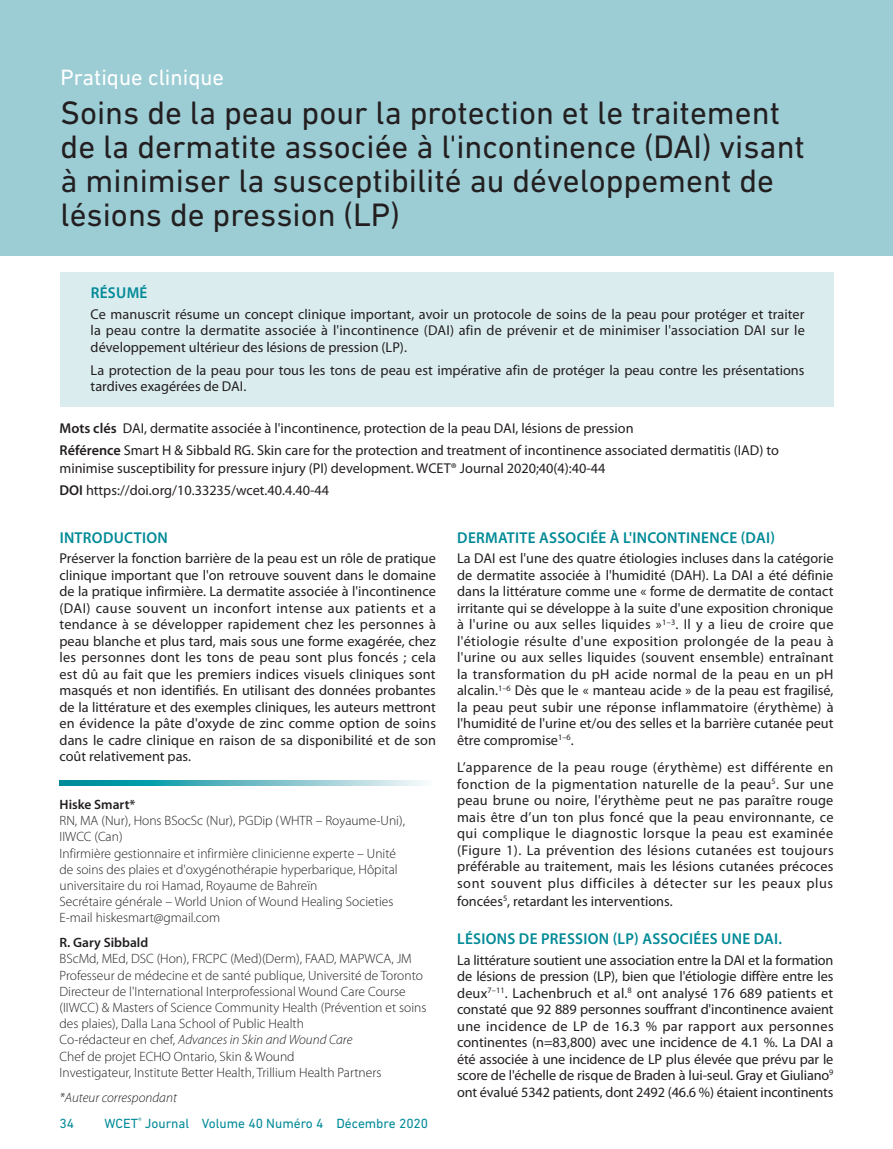
<style>
.page{position:relative;width:893px;height:1149px;background:#fff}
.page>*{position:absolute;margin:0;border:0;box-sizing:border-box;transform-origin:0 0}
.WCET_Top_Title{font:33px/33.8px "DIN Next LT Pro";color:#231f20}
.WCET_-Top_-_Type_of{font:22.5px "DIN Next LT Pro";color:#fff}
.WCET_Heading{font:600 15.75px "Myriad Pro";letter-spacing:.02em;color:#008a97}
.WCET_Galley{font:14.25px/16.5px "Myriad Pro";color:#231f20;text-align:justify}
.WCET-Author_details{font:300 13.5px/16.2px "Myriad Pro";color:#231f20}
.WCET-Author_details-2{font:italic 300 13.5px "Myriad Pro";color:#231f20}
.t1{font:13.5px "DIN Next LT Pro";color:#008a97}
.WCET-Author{font:600 13.5px "Myriad Pro";color:#231f20}
.s1{font-weight:600}
.s2{font-style:normal}
</style>
<div class="page">
<div style="left:0;top:0;width:893px;height:255px;background:#9ccdd5"></div>
<div style="left:60px;top:273px;width:773px;height:134px;background:#dbecef"></div>
<svg style="left:60px;top:780px;width:365px;height:5px;background:#64bac4"></svg>
<p class="WCET_-Top_-_Type_of" style="left:61px;top:64px;width:165px">Pratique clinique</p>
<p class="WCET_Top_Title" style="left:61px;top:96px;width:746px">Soins de la peau pour la protection et le traitement de la dermatite associée à l'incontinence (DAI) visant à minimiser la susceptibilité au développement de lésions de pression (LP)</p>
<p class="WCET_Heading" style="left:91px;top:282px;width:58px">RÉSUMÉ</p>
<p class="WCET_Galley" style="left:91px;top:305px;width:716px">Ce manuscrit résume un concept clinique important, avoir un protocole de soins de la peau pour protéger et traiter la peau contre la dermatite associée à l'incontinence (DAI) afin de prévenir et de minimiser l'association DAI sur le développement ultérieur des lésions de pression (LP).</p>
<p class="WCET_Galley" style="left:91px;top:361px;width:715px">La protection de la peau pour tous les tons de peau est impérative afin de protéger la peau contre les présentations tardives exagérées de DAI.</p>
<p class="WCET_Galley" style="left:60px;top:419px;width:576px"><span class="s1">Mots clés</span> DAI, dermatite associée à l'incontinence, protection de la peau DAI, lésions de pression</p>
<p class="WCET_Galley" style="left:60px;top:440px;width:721px;line-height:18px"><span class="s1">Référence</span> Smart H &amp; Sibbald RG. Skin care for the protection and treatment of incontinence associated dermatitis (IAD) to minimise susceptibility for pressure injury (PI) development. WCET® Journal 2020;40(4):40-44</p>
<p class="WCET_Galley" style="left:60px;top:481px;width:271px"><span class="s1">DOI</span> https://doi.org/10.33235/wcet.40.4.40-44</p>
<p class="WCET_Heading" style="left:60px;top:527px;width:110px">INTRODUCTION</p>
<p class="WCET_Galley" style="left:60px;top:550px;width:378px">Préserver la fonction barrière de la peau est un rôle de pratique clinique important que l'on retrouve souvent dans le domaine de la pratique infirmière. La dermatite associée à l'incontinence (DAI) cause souvent un inconfort intense aux patients et a tendance à se développer rapidement chez les personnes à peau blanche et plus tard, mais sous une forme exagérée, chez les personnes dont les tons de peau sont plus foncés ; cela est dû au fait que les premiers indices visuels cliniques sont masqués et non identifiés. En utilisant des données probantes de la littérature et des exemples cliniques, les auteurs mettront en évidence la pâte d'oxyde de zinc comme option de soins dans le cadre clinique en raison de sa disponibilité et de son coût relativement pas.</p>
<p class="WCET-Author" style="left:60px;top:795px;width:77px">Hiske Smart*</p>
<p class="WCET-Author_details" style="left:60px;top:812px;width:347px">RN, MA (Nur), Hons BSocSc (Nur), PGDip (WHTR – Royaume-Uni),<br>IIWCC (Can)</p>
<p class="WCET-Author_details" style="left:60px;top:844px;width:340px;text-align:justify">Infirmière gestionnaire et infirmière clinicienne experte – Unité de soins des plaies et d'oxygénothérapie hyperbarique, Hôpital universitaire du roi Hamad, Royaume de Bahreïn</p>
<p class="WCET-Author_details" style="left:60px;top:893px;width:335px">Secrétaire générale – World Union of Wound Healing Societies<br>E-mail hiskesmart@gmail.com</p>
<p class="WCET-Author" style="left:60px;top:933px;width:90px">R. Gary Sibbald</p>
<p class="WCET-Author_details" style="left:60px;top:950px;width:354px">BScMd, MEd, DSC (Hon), FRCPC (Med)(Derm), FAAD, MAPWCA, JM</p>
<p class="WCET-Author_details" style="left:60px;top:966px;width:365px">Professeur de médecine et de santé publique, Université de Toronto</p>
<p class="WCET-Author_details" style="left:60px;top:983px;width:368px">Directeur de l'International Interprofessional Wound Care Course (IIWCC) &amp; Masters of Science Community Health (Prévention et soins des plaies), Dalla Lana School of Public Health</p>
<p class="WCET-Author_details-2" style="left:60px;top:1032px;width:294px"><span class="s2">Co-rédacteur en chef,</span> Advances in Skin and Wound Care</p>
<p class="WCET-Author_details" style="left:60px;top:1047px;width:237px">Chef de projet ECHO Ontario, Skin &amp; Wound</p>
<p class="WCET-Author_details" style="left:60px;top:1064px;width:323px">Investigateur, Institute Better Health, Trillium Health Partners</p>
<p class="WCET-Author_details-2" style="left:60px;top:1089px;width:119px">*Auteur correspondant</p>
<p class="t1" style="left:60px;top:1114px;width:16px">34</p>
<p class="t1" style="left:105px;top:1114px;width:325px">WCET<sup>®</sup> Journal Volume 40 Numéro 4 Décembre 2020</p>
<p class="WCET_Heading" style="left:457px;top:527px;width:319px">DERMATITE ASSOCIÉE À L'INCONTINENCE (DAI)</p>
<p class="WCET_Galley" style="left:457px;top:550px;width:378px">La DAI est l'une des quatre étiologies incluses dans la catégorie de dermatite associée à l'humidité (DAH). La DAI a été définie dans la littérature comme une « forme de dermatite de contact irritante qui se développe à la suite d'une exposition chronique à l'urine ou aux selles liquides »<sup>1–3</sup>. Il y a lieu de croire que l'étiologie résulte d'une exposition prolongée de la peau à l'urine ou aux selles liquides (souvent ensemble) entraînant la transformation du pH acide normal de la peau en un pH alcalin.<sup>1–6</sup> Dès que le « manteau acide » de la peau est fragilisé, la peau peut subir une réponse inflammatoire (érythème) à l'humidité de l'urine et/ou des selles et la barrière cutanée peut être compromise<sup>1–6</sup>.</p>
<p class="WCET_Galley" style="left:457px;top:758px;width:378px">L’apparence de la peau rouge (érythème) est différente en fonction de la pigmentation naturelle de la peau<sup>5</sup>. Sur une peau brune ou noire, l'érythème peut ne pas paraître rouge mais être d’un ton plus foncé que la peau environnante, ce qui complique le diagnostic lorsque la peau est examinée (Figure 1). La prévention des lésions cutanées est toujours préférable au traitement, mais les lésions cutanées précoces sont souvent plus difficiles à détecter sur les peaux plus</p>
<p class="WCET_Galley" style="left:457px;top:892px;width:217px">foncées<sup>5</sup>, retardant les interventions.</p>
<p class="WCET_Heading" style="left:457px;top:928px;width:326px">LÉSIONS DE PRESSION (LP) ASSOCIÉES UNE DAI.</p>
<p class="WCET_Galley" style="left:457px;top:950px;width:378px">La littérature soutient une association entre la DAI et la formation de lésions de pression (LP), bien que l'étiologie diffère entre les deux<sup>7–11</sup>. Lachenbruch et al.<sup>8</sup> ont analysé 176 689 patients et constaté que 92 889 personnes souffrant d'incontinence avaient une incidence de LP de 16.3 % par rapport aux personnes continentes (n=83,800) avec une incidence de 4.1 %. La DAI a été associée à une incidence de LP plus élevée que prévu par le score de l'échelle de risque de Braden à lui-seul. Gray et Giuliano<sup>9 </sup>ont évalué 5342 patients, dont 2492 (46.6 %) étaient incontinents</p>
</div>
